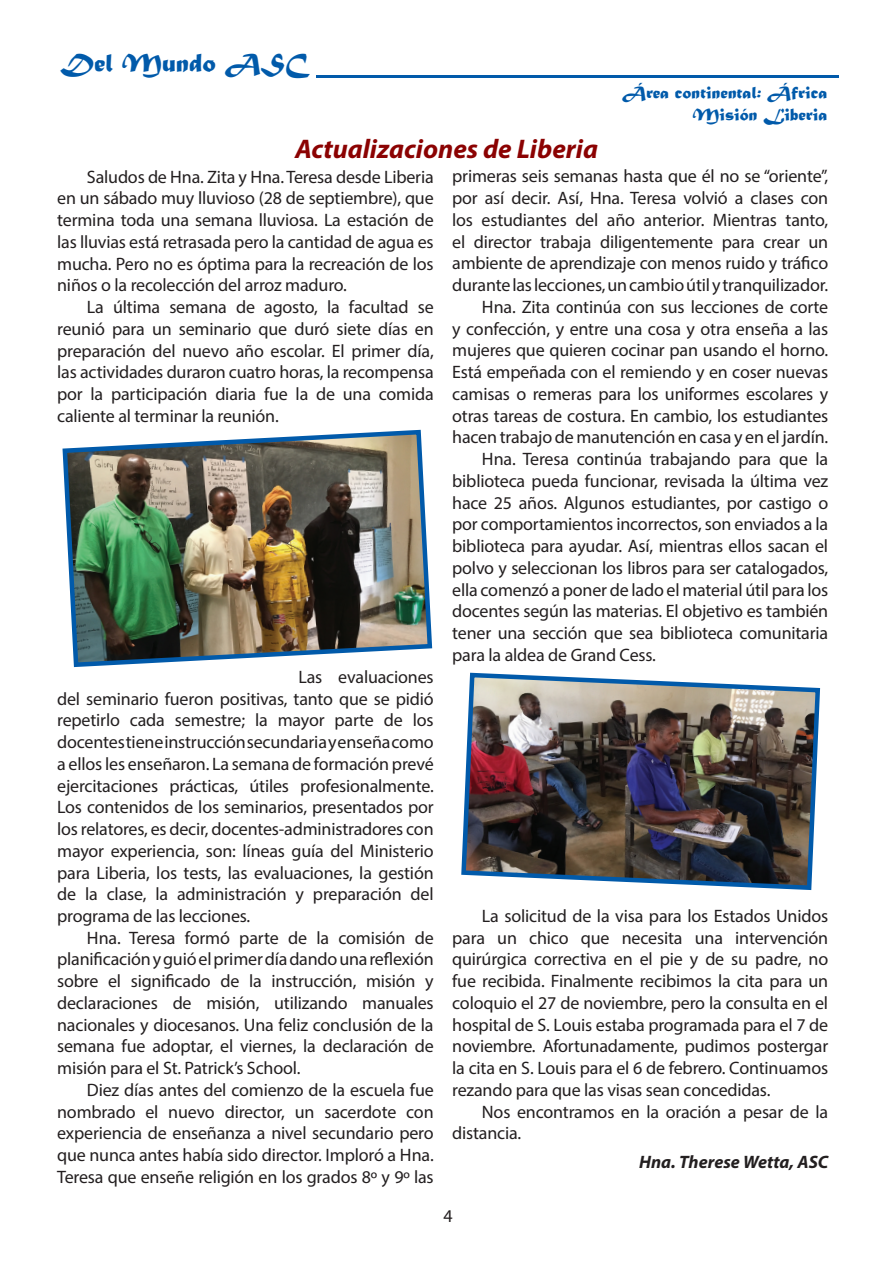
<style>
.page{position:relative;width:893px;height:1263px;background:#fff}
.page>*{position:absolute;margin:0;border:0;box-sizing:border-box;transform-origin:0 0}
.t1{font:italic 700 27px "Myriad Pro";color:#8b0202}
.t2{font:27px "Matura MT Script Capitals";color:#015aaa}
.t3{font:18px/21.8px "Myriad Pro";letter-spacing:-.01em;color:#231f20;text-align:justify}
.t4{font:18px/21.6px "Matura MT Script Capitals";color:#015aaa;text-align:right}
.t5{font:italic 700 18px "Myriad Pro";color:#231f20}
</style>
<div class="page">
<img style="left:461px;top:672px;width:360px;height:218px">
<img style="left:62px;top:429px;width:371px;height:239px">
<hr style="left:316px;top:75px;width:523px;height:3px;background:#015aaa">
<h1 class="t2" style="left:60px;top:46px;width:250px">Del Mundo ASC</h1>
<h1 class="t1" style="left:295px;top:131px;width:304px">Actualizaciones de Liberia</h1>
<p class="t4" style="left:622px;top:83px;width:207px">Área continental: África<br>Misión Liberia</p>
<p class="t3" style="left:57px;top:165px;width:378px;text-indent:30px">Saludos de Hna. Zita y Hna. Teresa desde Liberia en un sábado muy lluvioso (28 de septiembre), que termina toda una semana lluviosa. La estación de las lluvias está retrasada pero la cantidad de agua es mucha. Pero no es óptima para la recreación de los niños o la recolección del arroz maduro.</p>
<p class="t3" style="left:57px;top:296px;width:378px;text-indent:30px">La última semana de agosto, la facultad se reunió para un seminario que duró siete días en preparación del nuevo año escolar. El primer día, las actividades duraron cuatro horas, la recompensa por la participación diaria fue la de una comida caliente al terminar la reunión.</p>
<p class="t3" style="left:57px;top:666px;width:378px;text-indent:241px">Las evaluaciones del seminario fueron positivas, tanto que se pidió repetirlo cada semestre; la mayor parte de los docentes tiene instrucción secundaria y enseña como a ellos les enseñaron. La semana de formación prevé ejercitaciones prácticas, útiles profesionalmente.<br>Los contenidos de los seminarios, presentados por los relatores, es decir, docentes-administradores con mayor experiencia, son: líneas guía del Ministerio para Liberia, los tests, las evaluaciones, la gestión de la clase, la administración y preparación del programa de las lecciones.</p>
<p class="t3" style="left:57px;top:926px;width:378px;text-indent:30px">Hna. Teresa formó parte de la comisión de planificación y guió el primer día dando una reflexión sobre el significado de la instrucción, misión y declaraciones de misión, utilizando manuales nacionales y diocesanos. Una feliz conclusión de la semana fue adoptar, el viernes, la declaración de misión para el St. Patrick’s School.</p>
<p class="t3" style="left:57px;top:1079px;width:378px;text-indent:30px">Diez días antes del comienzo de la escuela fue nombrado el nuevo director, un sacerdote con experiencia de enseñanza a nivel secundario pero que nunca antes había sido director. Imploró a Hna.<br>Teresa que enseñe religión en los grados 8º y 9º las</p>
<p class="t3" style="left:452px;top:165px;width:378px">primeras seis semanas hasta que él no se “oriente”,</p>
<p class="t3" style="left:452px;top:187px;width:378px">por así decir. Así, Hna. Teresa volvió a clases con</p>
<p class="t3" style="left:452px;top:209px;width:378px">los estudiantes del año anterior. Mientras tanto,</p>
<p class="t3" style="left:452px;top:230px;width:378px">el director trabaja diligentemente para crear un</p>
<p class="t3" style="left:452px;top:252px;width:377px">ambiente de aprendizaje con menos ruido y tráfico</p>
<p class="t3" style="left:452px;top:274px;width:377px">durante las lecciones, un cambio útil y tranquilizador.</p>
<p class="t3" style="left:482px;top:296px;width:348px">Hna. Zita continúa con sus lecciones de corte</p>
<p class="t3" style="left:452px;top:317px;width:378px">y confección, y entre una cosa y otra enseña a las</p>
<p class="t3" style="left:452px;top:339px;width:378px">mujeres que quieren cocinar pan usando el horno.</p>
<p class="t3" style="left:452px;top:361px;width:378px">Está empeñada con el remiendo y en coser nuevas</p>
<p class="t3" style="left:452px;top:383px;width:378px">camisas o remeras para los uniformes escolares y</p>
<p class="t3" style="left:452px;top:404px;width:378px">otras tareas de costura. En cambio, los estudiantes</p>
<p class="t3" style="left:452px;top:426px;width:378px">hacen trabajo de manutención en casa y en el jardín.</p>
<p class="t3" style="left:482px;top:448px;width:348px">Hna. Teresa continúa trabajando para que la</p>
<p class="t3" style="left:452px;top:470px;width:378px">biblioteca pueda funcionar, revisada la última vez</p>
<p class="t3" style="left:452px;top:491px;width:378px">hace 25 años. Algunos estudiantes, por castigo o</p>
<p class="t3" style="left:452px;top:513px;width:378px">por comportamientos incorrectos, son enviados a la</p>
<p class="t3" style="left:452px;top:535px;width:377px">biblioteca para ayudar. Así, mientras ellos sacan el</p>
<p class="t3" style="left:452px;top:557px;width:378px">polvo y seleccionan los libros para ser catalogados,</p>
<p class="t3" style="left:452px;top:578px;width:378px">ella comenzó a poner de lado el material útil para los</p>
<p class="t3" style="left:452px;top:600px;width:378px">docentes según las materias. El objetivo es también</p>
<p class="t3" style="left:452px;top:622px;width:378px">tener una sección que sea biblioteca comunitaria</p>
<p class="t3" style="left:452px;top:643px;width:205px">para la aldea de Grand Cess.</p>
<p class="t3" style="left:452px;top:904px;width:378px;text-indent:30px">La solicitud de la visa para los Estados Unidos para un chico que necesita una intervención quirúrgica correctiva en el pie y de su padre, no fue recibida. Finalmente recibimos la cita para un coloquio el 27 de noviembre, pero la consulta en el hospital de S. Louis estaba programada para el 7 de noviembre. Afortunadamente, pudimos postergar la cita en S. Louis para el 6 de febrero. Continuamos rezando para que las visas sean concedidas.</p>
<p class="t3" style="left:452px;top:1100px;width:378px;text-indent:30px">Nos encontramos en la oración a pesar de la distancia.</p>
<p class="t5" style="left:639px;top:1150px;width:191px">Hna. Therese Wetta, ASC</p>
<p class="t3" style="left:443px;top:1205px;width:11px">4</p>
</div>
